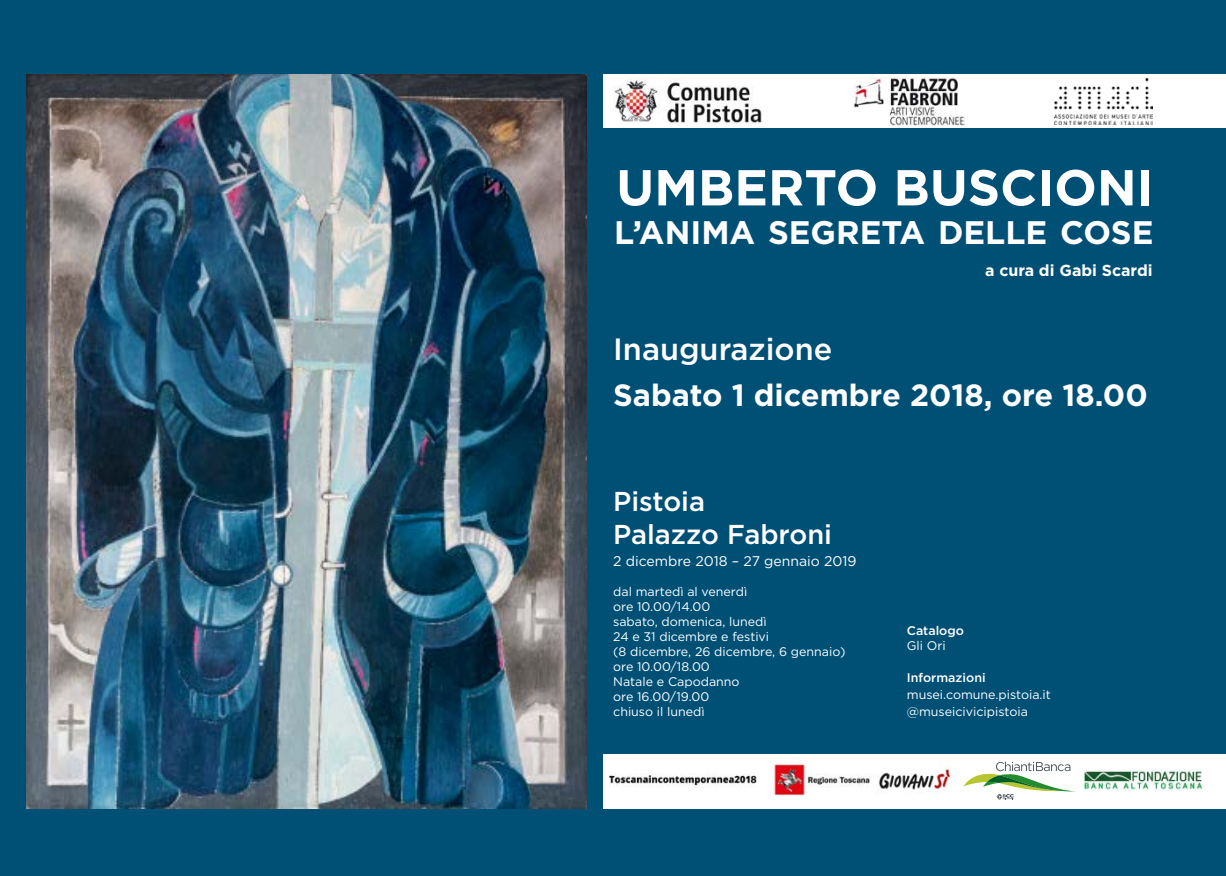
<style>
.page{position:relative;width:1226px;height:876px;background:#fff}
.page>*{position:absolute;margin:0;border:0;box-sizing:border-box;transform-origin:0 0}
.t1{font:700 50.31px "Gotham HTF";color:#fff}
.t2{font:700 32.55px "Gotham HTF";color:#fff}
.t3{font:700 30.71px "Gotham HTF";color:#fff}
.t4{font:500 30.71px "Gotham HTF";color:#fff}
.t5{font:500 27.21px/32.7px "Gotham HTF";color:#fff}
.t6{font:700 15.92px "Gotham HTF";color:#fff}
.t7{font:14px "Gotham HTF";color:#fff}
.t8{font:12.42px/15px "Gotham HTF";color:#fff}
.t9{font:500 12.42px "Gotham HTF";color:#fff}
</style>
<div class="page">
<div style="left:0;top:0;width:1225px;height:875px;background:#005076"></div>
<img style="left:26px;top:74px;width:560px;height:733px">
<div style="left:603px;top:753px;width:622px;height:55px;background:#fff"></div>
<img style="left:609px;top:759px;width:343px;height:37px">
<div style="left:603px;top:75px;width:622px;height:53px;background:#fff"></div>
<img style="left:613px;top:78px;width:149px;height:46px">
<img style="left:1054px;top:79px;width:98px;height:45px">
<img style="left:853px;top:77px;width:110px;height:49px">
<img style="left:1084px;top:769px;width:116px;height:21px">
<svg style="left:963px;top:761px;width:113px;height:38px"></svg>
<h1 class="t1" style="left:616px;top:158px;width:538px">UMBERTO BUSCIONI</h1>
<h2 class="t2" style="left:614px;top:214px;width:541px">L’ANIMA SEGRETA DELLE COSE</h2>
<p class="t6" style="left:984px;top:261px;width:169px">a cura di Gabi Scardi</p>
<h3 class="t4" style="left:613px;top:331px;width:220px">Inaugurazione</h3>
<h3 class="t3" style="left:613px;top:377px;width:536px">Sabato 1 dicembre 2018, ore 18.00</h3>
<h3 class="t5" style="left:613px;top:484px;width:220px">Pistoia<br>Palazzo Fabroni</h3>
<p class="t7" style="left:613px;top:553px;width:245px">2 dicembre 2018 – 27 gennaio 2019</p>
<p class="t8" style="left:613px;top:583px;width:234px">dal martedì al venerdì<br>ore 10.00/14.00<br>sabato, domenica, lunedì<br>24 e 31 dicembre e festivi<br>(8 dicembre, 26 dicembre, 6 gennaio) ore 10.00/18.00<br>Natale e Capodanno<br>ore 16.00/19.00<br>chiuso il lunedì</p>
<p class="t9" style="left:906px;top:623px;width:59px">Catalogo</p>
<p class="t8" style="left:906px;top:637px;width:40px">Gli Ori</p>
<p class="t9" style="left:906px;top:670px;width:80px">Informazioni</p>
<p class="t8" style="left:906px;top:685px;width:145px;line-height:16.8px">musei.comune.pistoia.it @museicivicipistoia</p>
</div>
